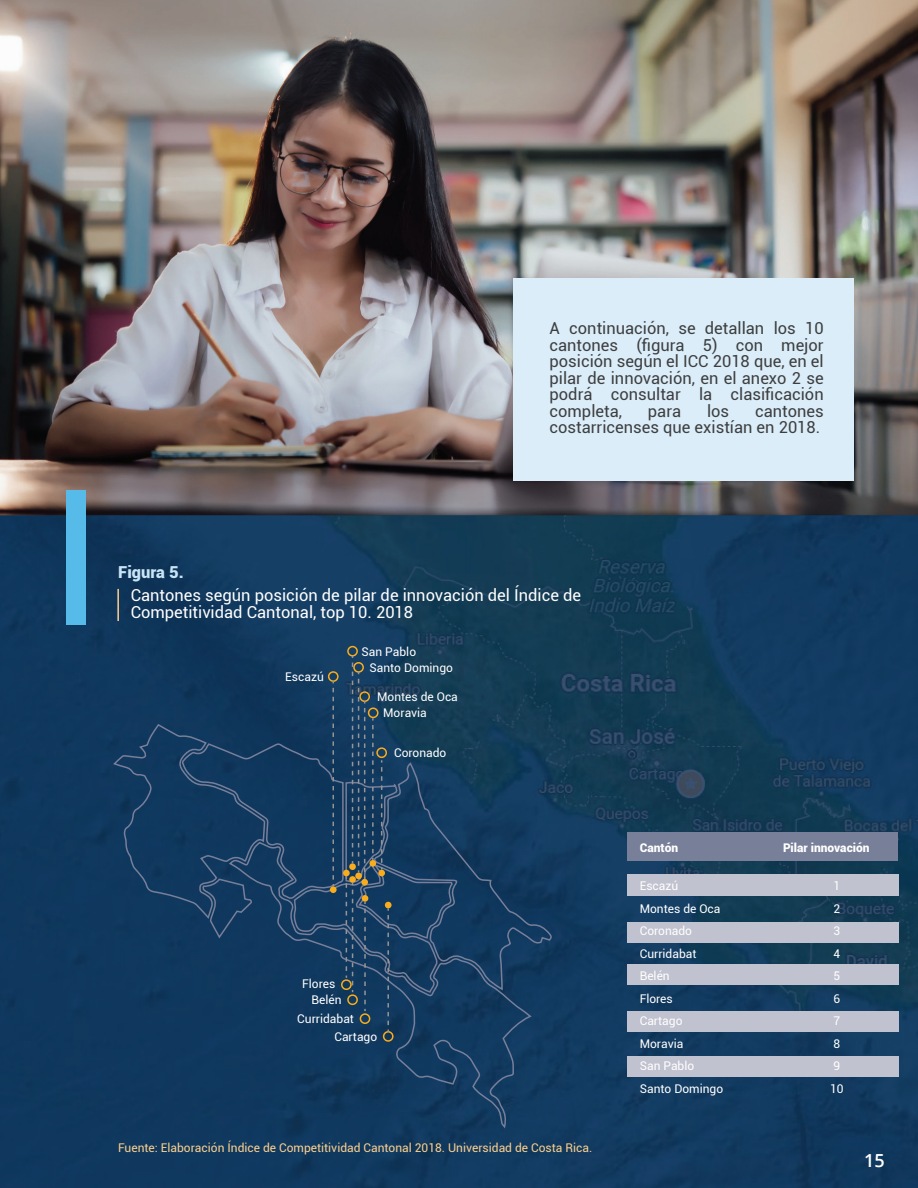
<style>
.page{position:relative;width:918px;height:1188px;background:#fff}
.page>*{position:absolute;margin:0;border:0;box-sizing:border-box;transform-origin:0 0}
.t1{font:600 18px "Open Sans";color:#fff}
.t2{font:16.5px/16.5px "Roboto";color:#3e3e3f}
.t3{font:16.5px/16.5px "Roboto";color:#fff}
.t4{font:16.5px "Roboto Regular 2";color:#3e3e3f}
.t5{font:900 16.5px "Roboto";color:#c8e4f5}
.t6{font:12px/22.5px "Roboto";color:#fff}
.t7{font:12px "Roboto";color:#fcd08d}
.t8{font:900 12px "Roboto";color:#fff}
</style>
<div class="page">
<img style="left:0;top:0;width:918px;height:1188px">
<div style="left:513px;top:278px;width:341px;height:203px;background:#daedf9"></div>
<div style="left:66px;top:490px;width:20px;height:135px;background:#56bbe9"></div>
<svg style="left:344px;top:1032px;width:188px;height:156px;background:#123a60"></svg>
<div style="left:181px;top:742px;width:163px;height:446px;background:#10385f"></div>
<svg style="left:112px;top:723px;width:154px;height:217px;background:#143b60"></svg>
<hr style="left:117px;top:589px;width:2px;height:32px;background:#fcd08d">
<div style="left:628px;top:832px;width:270px;height:29px;background:#787f99"></div>
<div style="left:628px;top:875px;width:270px;height:20px;background:#c1c2cf"></div>
<div style="left:628px;top:922px;width:270px;height:21px;background:#c1c2cf"></div>
<div style="left:628px;top:964px;width:270px;height:21px;background:#c1c2cf"></div>
<div style="left:628px;top:1011px;width:270px;height:21px;background:#c1c2cf"></div>
<div style="left:628px;top:1056px;width:270px;height:21px;background:#c1c2cf"></div>
<div style="left:347px;top:646px;width:11px;height:11px;border:2px solid #f9ac1c;border-radius:50%"></div>
<div style="left:383px;top:1031px;width:11px;height:11px;border:2px solid #f9ac1c;border-radius:50%"></div>
<svg style="left:292px;top:656px;width:262px;height:376px;background:#183d5e"></svg>
<h2 class="t5" style="left:118px;top:560px;width:67px">Figura 5.</h2>
<h2 class="t2" style="left:550px;top:319px;width:276px">A continuación, se detallan los 10</h2>
<h2 class="t4" style="left:550px;top:333px;width:276px">cantones (figura 5) con mejor</h2>
<h2 class="t2" style="left:550px;top:352px;width:276px">posición según el ICC 2018 que, en el pilar de innovación, en el anexo 2 se</h2>
<h2 class="t4" style="left:550px;top:383px;width:276px">podrá consultar la clasificación</h2>
<h2 class="t2" style="left:550px;top:402px;width:74px">completa,</h2>
<h2 class="t2" style="left:648px;top:402px;width:35px">para</h2>
<h2 class="t2" style="left:707px;top:402px;width:24px">los</h2>
<h2 class="t2" style="left:550px;top:402px;width:276px;text-align:right">cantones<br>costarricenses que existían en 2018.</h2>
<h2 class="t3" style="left:131px;top:587px;width:452px">Cantones según posición de pilar de innovación del Índice de<br>Competitividad Cantonal, top 10. 2018</h2>
<p class="t6" style="left:285px;top:665px;width:40px">Escazú</p>
<p class="t6" style="left:370px;top:643px;width:85px;line-height:16.4px;text-indent:-8px">San Pablo<br>Santo Domingo</p>
<p class="t6" style="left:383px;top:701px;width:45px">Moravia</p>
<p class="t6" style="left:394px;top:741px;width:54px">Coronado</p>
<p class="t6" style="left:377px;top:685px;width:82px">Montes de Oca</p>
<p class="t6" style="left:302px;top:972px;width:35px">Flores</p>
<p class="t6" style="left:312px;top:988px;width:32px">Belén</p>
<p class="t6" style="left:334px;top:1010px;width:44px;line-height:17.7px;text-indent:-37px">Curridabat<br>Cartago</p>
<p class="t7" style="left:118px;top:1139px;width:476px">Fuente: Elaboración Índice de Competitividad Cantonal 2018. Universidad de Costa Rica.</p>
<p class="t8" style="left:640px;top:839px;width:40px">Cantón</p>
<p class="t6" style="left:640px;top:874px;width:85px">Escazú<br>Montes de Oca<br>Coronado<br>Curridabat<br>Belén<br>Flores<br>Cartago<br>Moravia<br>San Pablo<br>Santo Domingo</p>
<p class="t8" style="left:783px;top:839px;width:88px">Pilar innovación</p>
<p class="t6" style="left:830px;top:874px;width:15px">1<br>2<br>3<br>4<br>5<br>6<br>7<br>8<br>9<br>10</p>
<h1 class="t1" style="left:864px;top:1148px;width:22px">15</h1>
</div>
